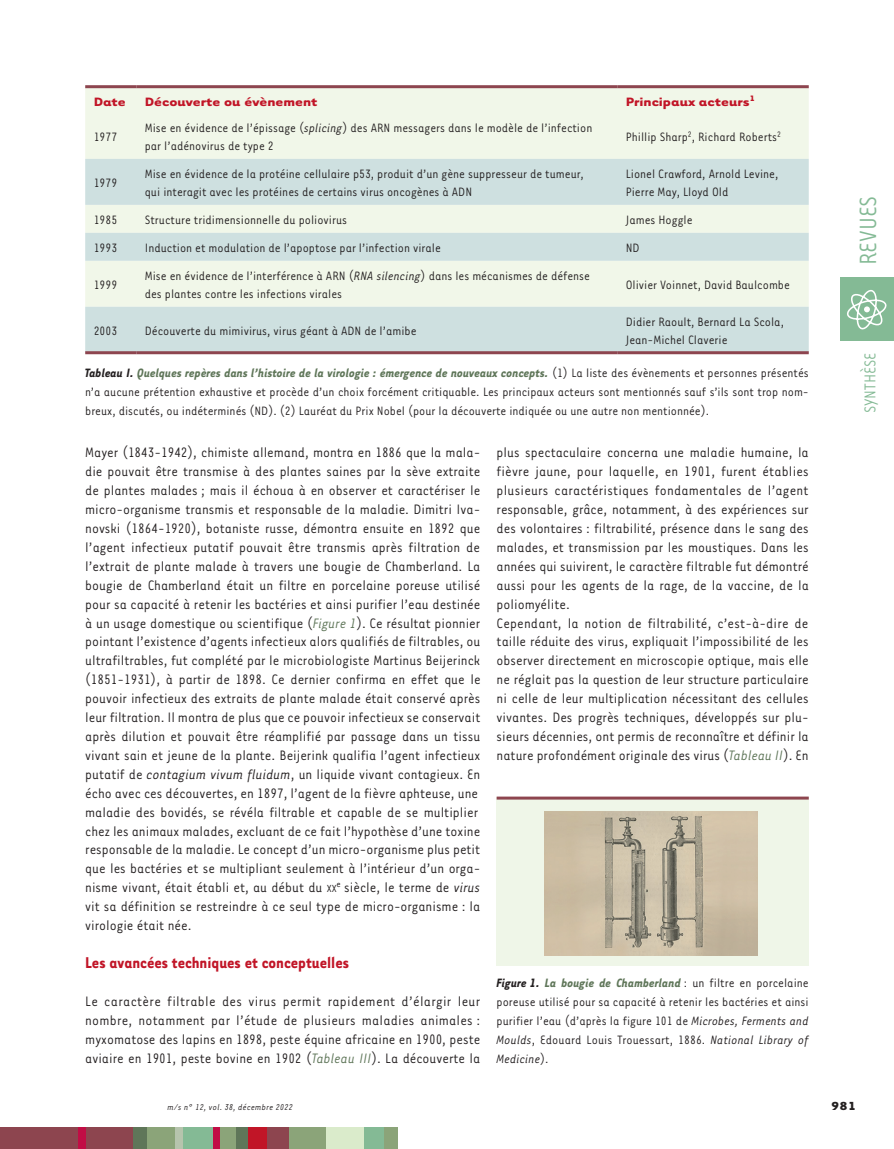
<style>
.page{position:relative;width:894px;height:1149px;background:#fff}
.page>*{position:absolute;margin:0;border:0;box-sizing:border-box;transform-origin:0 0}
.t1{font:27px "Tarzana Narrow";color:#84ba95}
.t2{font:700 18px "Tarzana Narrow";color:#c11527}
.t3{font:18px "Tarzana Narrow";color:#84ba95}
.t4{font:15.75px/18.9px "Tarzana Narrow";color:#231f20}
.t5{font:13.95px/18.9px "Tarzana Narrow";color:#231f20}
.t6{font:700 13.95px "Tarzana Wide";color:#c11527}
.t7{font:700 13.5px "Tarzana Wide";color:#231f20}
.t8{font:italic 9.75px "Tarzana Narrow";letter-spacing:.025em;color:#231f20}
.s1{font-style:italic}
.s2{font-weight:700;font-style:italic}
.s3{font-weight:700;font-style:italic;color:#5f7659}
.s4{font-style:italic;color:#5f7659}
.s5{font-size:11.85px}
</style>
<div class="page">
<div style="left:840px;top:277px;width:53px;height:63px;background:#84ba95"></div>
<svg style="left:847px;top:290px;width:39px;height:39px"></svg>
<div style="left:0;top:1127px;width:134px;height:21px;background:#8d454f"></div>
<div style="left:235px;top:1127px;width:13px;height:21px;background:#5f7659"></div>
<div style="left:78px;top:1127px;width:7px;height:21px;background:#c10d45"></div>
<div style="left:133px;top:1127px;width:22px;height:21px;background:#5f7659"></div>
<div style="left:147px;top:1127px;width:30px;height:21px;background:#8ba479"></div>
<div style="left:175px;top:1127px;width:9px;height:21px;background:#b6c4ad"></div>
<div style="left:183px;top:1127px;width:30px;height:21px;background:#84ba95"></div>
<div style="left:217px;top:1127px;width:19px;height:21px;background:#8ba479"></div>
<div style="left:213px;top:1127px;width:6px;height:21px;background:#c10d45"></div>
<div style="left:248px;top:1127px;width:27px;height:21px;background:#c11527"></div>
<div style="left:287px;top:1127px;width:39px;height:21px;background:#8ba479"></div>
<div style="left:267px;top:1127px;width:21px;height:21px;background:#8d454f"></div>
<div style="left:326px;top:1127px;width:38px;height:21px;background:#daebcb"></div>
<div style="left:364px;top:1127px;width:20px;height:21px;background:#84ba95"></div>
<div style="left:383px;top:1127px;width:14px;height:21px;background:#8ba479"></div>
<div style="left:85px;top:88px;width:723px;height:71px;background:#f1f7e9"></div>
<svg style="left:85px;top:159px;width:723px;height:192px;background:#dbe8e3"></svg>
<hr style="left:85px;top:85px;width:51px;height:3px;background:#8d454f">
<hr style="left:136px;top:85px;width:481px;height:3px;background:#8d454f">
<hr style="left:617px;top:85px;width:191px;height:3px;background:#8d454f">
<hr style="left:85px;top:351px;width:51px;height:3px;background:#8d454f">
<hr style="left:136px;top:351px;width:481px;height:3px;background:#8d454f">
<hr style="left:617px;top:351px;width:191px;height:3px;background:#8d454f">
<div style="left:496px;top:796px;width:312px;height:169px;background:#eff6e8"></div>
<img style="left:544px;top:811px;width:213px;height:144px">
<hr style="left:496px;top:796px;width:312px;height:3px;background:#8d454f">
<p class="t6" style="left:94px;top:92px;width:34px">Date</p>
<p class="t6" style="left:145px;top:92px;width:174px">Découverte ou évènement</p>
<p class="t6" style="left:625px;top:92px;width:131px">Principaux acteurs<sup>1</sup></p>
<p class="t5" style="left:94px;top:127px;width:25px">1977</p>
<p class="t5" style="left:145px;top:118px;width:449px;line-height:18px">Mise en évidence de l’épissage (<span class="s1">splicing</span>) des ARN messagers dans le modèle de l’infection par l’adénovirus de type 2</p>
<p class="t5" style="left:625px;top:127px;width:156px">Phillip Sharp<sup>2</sup>, Richard Roberts<sup>2</sup></p>
<p class="t5" style="left:94px;top:173px;width:25px">1979</p>
<p class="t5" style="left:145px;top:164px;width:440px;line-height:18px">Mise en évidence de la protéine cellulaire p53, produit d’un gène suppresseur de tumeur, qui interagit avec les protéines de certains virus oncogènes à ADN</p>
<p class="t5" style="left:625px;top:164px;width:154px;line-height:18px">Lionel Crawford, Arnold Levine,<br>Pierre May, Lloyd Old</p>
<p class="t5" style="left:94px;top:210px;width:25px">1985</p>
<p class="t5" style="left:145px;top:210px;width:204px">Structure tridimensionnelle du poliovirus</p>
<p class="t5" style="left:625px;top:210px;width:68px">James Hoggle</p>
<p class="t5" style="left:94px;top:238px;width:25px">1993</p>
<p class="t5" style="left:145px;top:238px;width:297px">Induction et modulation de l’apoptose par l’infection virale</p>
<p class="t5" style="left:625px;top:238px;width:15px">ND</p>
<p class="t5" style="left:94px;top:275px;width:25px">1999</p>
<p class="t5" style="left:145px;top:266px;width:446px;line-height:18px">Mise en évidence de l’interférence à ARN (<span class="s1">RNA silencing</span>) dans les mécanismes de défense des plantes contre les infections virales</p>
<p class="t5" style="left:625px;top:275px;width:166px">Olivier Voinnet, David Baulcombe</p>
<p class="t5" style="left:94px;top:321px;width:25px">2003</p>
<p class="t5" style="left:145px;top:321px;width:273px">Découverte du mimivirus, virus géant à ADN de l’amibe</p>
<p class="t5" style="left:625px;top:312px;width:160px;line-height:18px">Didier Raoult, Bernard La Scola,<br>Jean-Michel Claverie</p>
<p class="t5" style="left:85px;top:363px;width:724px;text-align:justify"><span class="s2">Tableau I.</span> <span class="s3">Quelques repères dans l’histoire de la virologie : émergence de nouveaux concepts.</span> (1) La liste des évènements et personnes présentés n’a aucune prétention exhaustive et procède d’un choix forcément critiquable. Les principaux acteurs sont mentionnés sauf s’ils sont trop nom&shy;breux, discutés, ou indéterminés (ND). (2) Lauréat du Prix Nobel (pour la découverte indiquée ou une autre non mentionnée).</p>
<p class="t4" style="left:85px;top:442px;width:397px">Mayer (1843-1942), chimiste allemand, montra en 1886 que la mala&shy;die pouvait être transmise à des plantes saines par la sève extraite de plantes malades ; mais il échoua à en observer et caractériser le micro-organisme transmis et responsable de la maladie. Dimitri Iva&shy;novski (1864-1920), botaniste russe, démontra ensuite en 1892 que l’agent infectieux putatif pouvait être transmis après filtration de l’extrait de plante malade à travers une bougie de Chamberland. La bougie de Chamberland était un filtre en porcelaine poreuse utilisé pour sa capacité à retenir les bactéries et ainsi purifier l’eau destinée à un usage domestique ou scientifique (<span class="s4">Figure 1</span>). Ce résultat pionnier pointant l’existence d’agents infectieux alors qualifiés de filtrables, ou ultrafiltrables, fut complété par le microbiologiste Martinus Beijerinck (1851-1931), à partir de 1898. Ce dernier confirma en effet que le pouvoir infectieux des extraits de plante malade était conservé après leur filtration. Il montra de plus que ce pouvoir infectieux se conservait après dilution et pouvait être réamplifié par passage dans un tissu vivant sain et jeune de la plante. Beijerink qualifia l’agent infectieux putatif de <span class="s1">contagium vivum fluidum</span>, un liquide vivant contagieux. En écho avec ces découvertes, en 1897, l’agent de la fièvre aphteuse, une maladie des bovidés, se révéla filtrable et capable de se multiplier chez les animaux malades, excluant de ce fait l’hypothèse d’une toxine responsable de la maladie. Le concept d’un micro-organisme plus petit que les bactéries et se multipliant seulement à l’intérieur d’un orga&shy;nisme vivant, était établi et, au début du <span class="s5">xx</span><sup>e</sup> siècle, le terme de <span class="s1">virus </span>vit sa définition se restreindre à ce seul type de micro-organisme : la virologie était née.</p>
<p class="t2" style="left:85px;top:951px;width:265px">Les avancées techniques et conceptuelles</p>
<p class="t4" style="left:85px;top:990px;width:396px;text-align:justify">Le caractère filtrable des virus permit rapidement d’élargir leur nombre, notamment par l’étude de plusieurs maladies animales : myxomatose des lapins en 1898, peste équine africaine en 1900, peste aviaire en 1901, peste bovine en 1902 (<span class="s4">Tableau III</span>). La découverte la</p>
<p class="t4" style="left:496px;top:442px;width:313px">plus spectaculaire concerna une maladie humaine, la fièvre jaune, pour laquelle, en 1901, furent établies plusieurs caractéristiques fondamentales de l’agent responsable, grâce, notamment, à des expériences sur des volontaires : filtrabilité, présence dans le sang des malades, et transmission par les moustiques. Dans les années qui suivirent, le caractère filtrable fut démontré aussi pour les agents de la rage, de la vaccine, de la poliomyélite.<br>Cependant, la notion de filtrabilité, c’est-à-dire de taille réduite des virus, expliquait l’impossibilité de les observer directement en microscopie optique, mais elle ne réglait pas la question de leur structure particulaire ni celle de leur multiplication nécessitant des cellules vivantes. Des progrès techniques, développés sur plu&shy;sieurs décennies, ont permis de reconnaître et définir la nature profondément originale des virus (<span class="s4">Tableau II</span>). En</p>
<p class="t5" style="left:496px;top:972px;width:313px;text-align:justify"><span class="s2">Figure 1.</span> <span class="s3">La bougie de Chamberland</span> : un filtre en porcelaine poreuse utilisé pour sa capacité à retenir les bactéries et ainsi purifier l’eau (d’après la figure 101 de <span class="s1">Microbes, Ferments and Moulds</span>, Edouard Louis Trouessart, 1886. <span class="s1">National Library of Medicine</span>).</p>
<h1 class="t1" style="left:851px;top:265px;width:71px;rotate:-90deg">REVUES</h1>
<p class="t3" style="left:858px;top:413px;width:62px;rotate:-90deg">SYNTHÈSE</p>
<p class="t8" style="left:167px;top:1100px;width:127px">m/s n° 12, vol. 38, décembre 2022</p>
<p class="t7" style="left:830px;top:1097px;width:26px">981</p>
</div>
